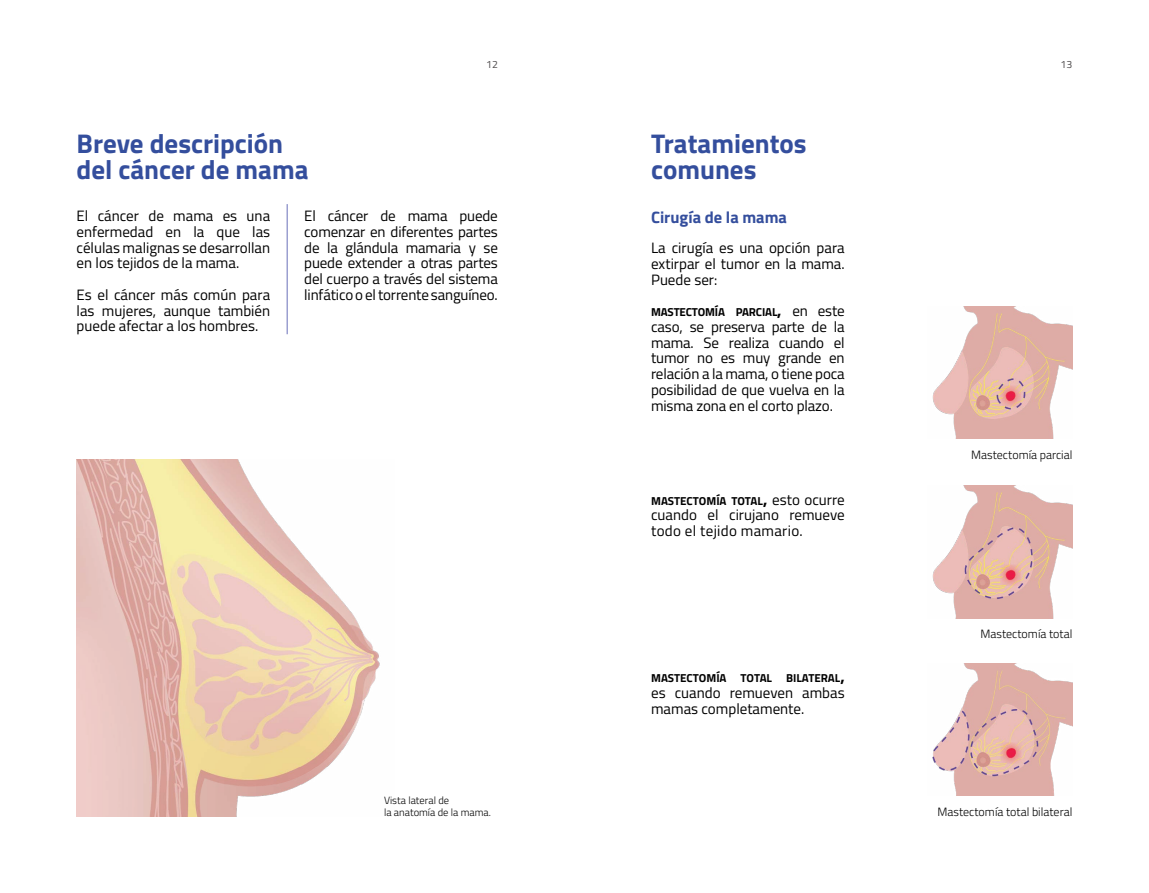
<style>
.page{position:relative;width:1149px;height:893px;background:#fff}
.page>*{position:absolute;margin:0;border:0;box-sizing:border-box;transform-origin:0 0}
.t1{font:700 27px/25.5px "Titillium Web";color:#344e9d}
.t2{font:700 16.5px "Titillium Web";color:#344e9d}
.t3{font:15px/15.8px "Titillium Web";color:#000;text-align:justify}
.t4{font:300 12px "Titillium Web";color:#000}
.t5{font:700 11.55px "Titillium Web";letter-spacing:-.005em;color:#000}
.t6{font:300 10.5px/12px "Titillium Web";color:#000}
.t7{font:10.5px "Titillium Web";color:#4f4c4d}
.s1{font-size:16.5px}
.s2{font-weight:400;font-size:15px}
</style>
<div class="page">
<hr style="left:286px;top:204px;width:2px;height:130px;background:#9b9fd0">
<img style="left:77px;top:459px;width:303px;height:357px">
<img style="left:932px;top:306px;width:139px;height:133px">
<img style="left:932px;top:485px;width:139px;height:133px">
<img style="left:932px;top:663px;width:139px;height:133px">
<p class="t7" style="left:486px;top:57px;width:13px">12</p>
<p class="t7" style="left:1060px;top:57px;width:13px">13</p>
<h1 class="t1" style="left:77px;top:129px;width:233px">Breve descripción del cáncer de mama</h1>
<p class="t3" style="left:77px;top:207px;width:195px">El cáncer de mama es una enfermedad en la que las células malignas se desarrollan en los tejidos de la mama.</p>
<p class="t3" style="left:77px;top:286px;width:195px">Es el cáncer más común para las mujeres, aunque también puede afectar a los hombres.</p>
<p class="t3" style="left:304px;top:207px;width:195px">El cáncer de mama puede comenzar en diferentes partes de la glándula mamaria y se puede extender a otras partes del cuerpo a través del sistema linfático o el torrente sanguíneo.</p>
<p class="t6" style="left:384px;top:794px;width:108px">Vista lateral de<br>la anatomía de la mama.</p>
<h1 class="t1" style="left:651px;top:129px;width:157px">Tratamientos comunes</h1>
<p class="t2" style="left:651px;top:204px;width:137px">Cirugía de la mama</p>
<p class="t3" style="left:651px;top:239px;width:195px">La cirugía es una opción para extirpar el tumor en la mama.<br>Puede ser:</p>
<p class="t5" style="left:651px;top:303px;width:195px">MASTECTOMÍA PARCIAL<span class="s1">,</span> <span class="s2">en este</span></p>
<p class="t3" style="left:651px;top:318px;width:195px">caso, se preserva parte de la mama. Se realiza cuando el tumor no es muy grande en relación a la mama, o tiene poca posibilidad de que vuelva en la misma zona en el corto plazo.</p>
<p class="t5" style="left:651px;top:492px;width:195px">MASTECTOMÍA TOTAL<span class="s1">,</span> <span class="s2">esto ocurre</span></p>
<p class="t3" style="left:651px;top:506px;width:195px">cuando el cirujano remueve todo el tejido mamario.</p>
<p class="t5" style="left:651px;top:669px;width:195px">MASTECTOMÍA TOTAL BILATERAL<span class="s1">,</span></p>
<p class="t3" style="left:651px;top:684px;width:195px">es cuando remueven ambas mamas completamente.</p>
<p class="t4" style="left:970px;top:446px;width:103px">Mastectomía parcial</p>
<p class="t4" style="left:980px;top:625px;width:93px">Mastectomía total</p>
<p class="t4" style="left:937px;top:803px;width:136px">Mastectomía total bilateral</p>
</div>
